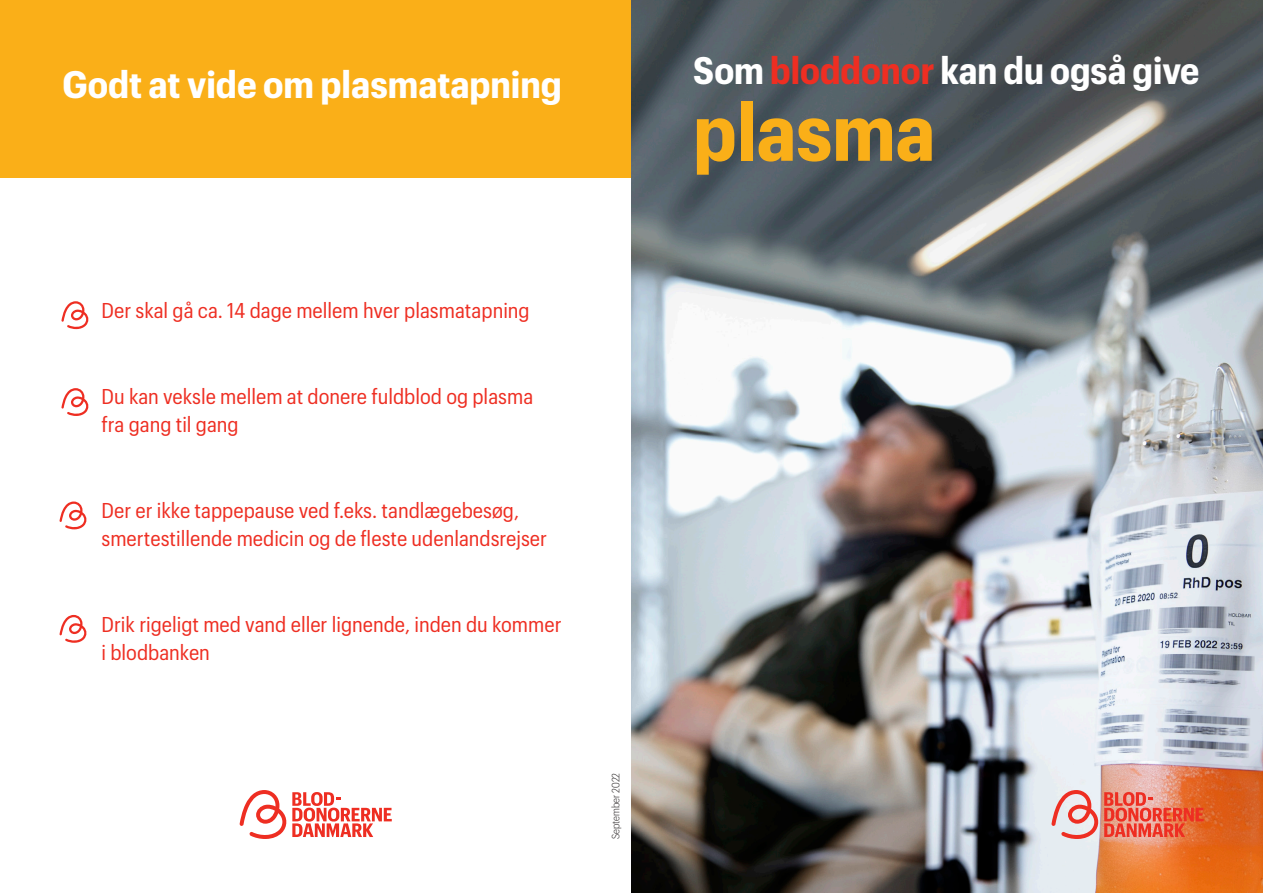
<style>
.page{position:relative;width:1263px;height:893px;background:#fff}
.page>*{position:absolute;margin:0;border:0;box-sizing:border-box;transform-origin:0 0}
.t1{font:700 79.5px "Graphik Compact";color:#faaf18}
.t2{font:700 37.5px "Graphik Compact";color:#fff}
.t3{font:21px/28.5px "Graphik Compact";color:#ee2e22}
.t4{font:300 10.5px "Graphik Compact";color:#231f20}
.s1{color:#ee2e22}
</style>
<div class="page">
<div style="left:0;top:0;width:640px;height:177px;background:#faaf18"></div>
<img style="left:632px;top:0;width:631px;height:893px">
<svg style="left:1051px;top:790px;width:153px;height:49px;background:#e98675"></svg>
<svg style="left:61px;top:301px;width:28px;height:28px"></svg>
<svg style="left:61px;top:388px;width:28px;height:28px"></svg>
<svg style="left:60px;top:501px;width:27px;height:28px"></svg>
<svg style="left:60px;top:615px;width:27px;height:28px"></svg>
<svg style="left:239px;top:790px;width:153px;height:49px"></svg>
<p class="t2" style="left:63px;top:56px;width:501px">Godt at vide om plasmatapning</p>
<p class="t3" style="left:102px;top:295px;width:430px">Der skal gå ca. 14 dage mellem hver plasmatapning</p>
<p class="t3" style="left:102px;top:380px;width:433px">Du kan veksle mellem at donere fuldblod og plasma</p>
<p class="t3" style="left:102px;top:409px;width:139px">fra gang til gang</p>
<p class="t3" style="left:102px;top:494px;width:447px">Der er ikke tappepause ved f.eks. tandlægebesøg, smertestillende medicin og de fleste udenlandsrejser</p>
<p class="t3" style="left:102px;top:608px;width:461px">Drik rigeligt med vand eller lignende, inden du kommer</p>
<p class="t3" style="left:102px;top:637px;width:110px">i blodbanken</p>
<p class="t4" style="left:609px;top:839px;width:68px;rotate:-90deg">September 2022</p>
<p class="t2" style="left:693px;top:43px;width:508px">Som <span class="s1">bloddonor</span> kan du også give</p>
<p class="t1" style="left:693px;top:73px;width:243px">plasma</p>
</div>
